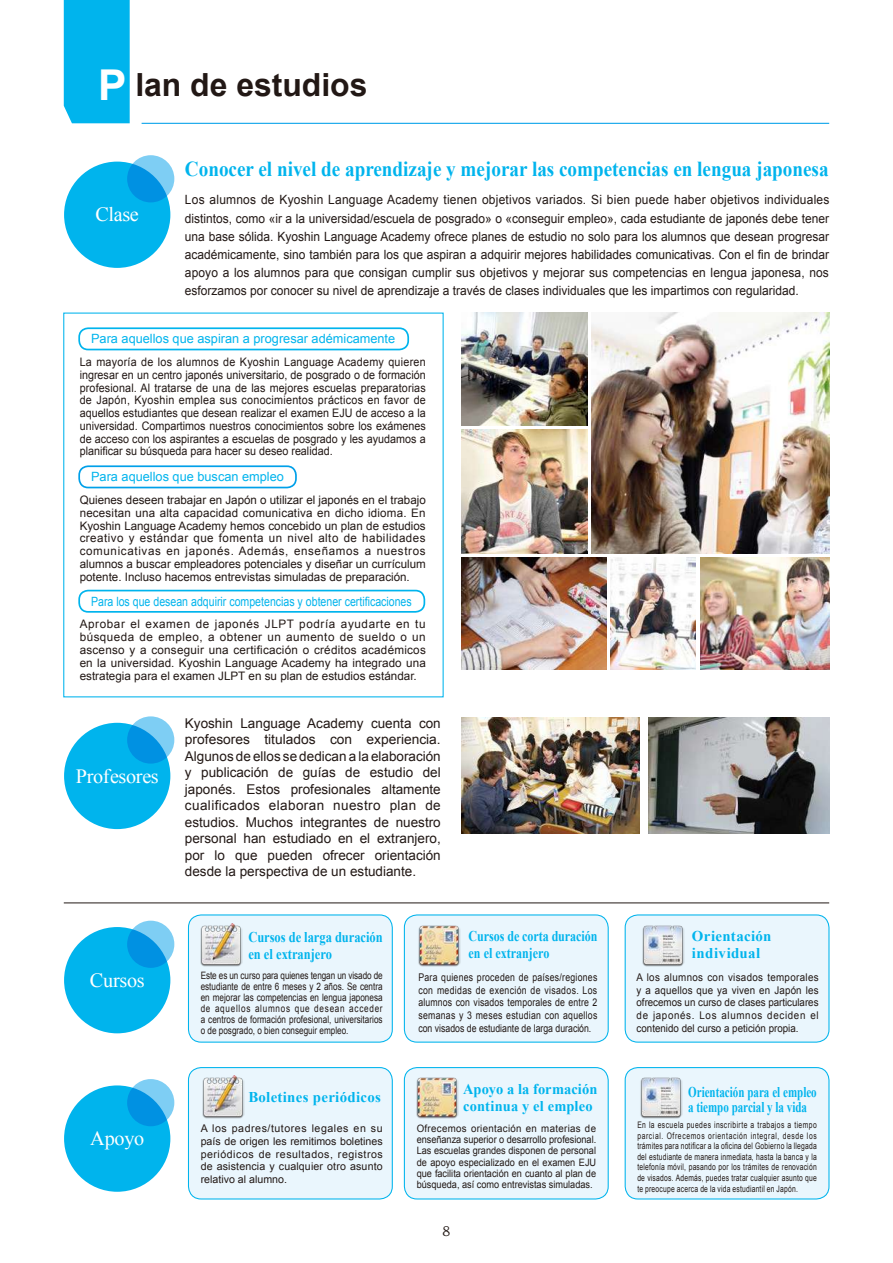
<style>
.page{position:relative;width:893px;height:1263px;background:#fff}
.page>*{position:absolute;margin:0;border:0;box-sizing:border-box;transform-origin:0 0}
.t1{font:700 31.95px "Arial";color:#221815}
.t2{font:700 21.3px "Times New Roman";color:#00b4ed;scale:.9 1}
.t3{font:20.25px "Times New Roman";letter-spacing:-.015em;color:#fff}
.t4{font:700 14.85px/15px "Times New Roman";color:#00b4ed;scale:.74 1}
.t5{font:700 14.85px/17px "Times New Roman";color:#00b4ed;scale:.84 1}
.t6{font:700 14.85px/17px "Times New Roman";color:#00b4ed;scale:.81 1}
.t7{font:700 14.85px/17px "Times New Roman";color:#00b4ed}
.t8{font:700 14.85px/17px "Times New Roman";letter-spacing:.025em;color:#00b4ed}
.t9{font:700 14.85px "Times New Roman";letter-spacing:.02em;color:#00b4ed}
.t10{font:13.5px/16.5px "Arial";color:#221815;text-align:justify}
.t11{font:12.75px/18.1px "Arial";color:#221815;text-align:justify;scale:.94 1}
.t12{font:12.75px "Arial";color:#00b4ed}
.t13{font:12.75px "Arial";color:#00b4ed;scale:.83 1}
.t14{font:500 12.75px "UD Reimin Pro";color:#221815}
.t15{font:11.7px/12.8px "Arial";color:#221815;text-align:justify}
.t16{font:11.7px/12.8px "Arial";color:#221815;text-align:justify;scale:.92 1}
.t17{font:10.65px/12.8px "Arial";color:#221815;text-align:justify;scale:.82 1}
.t18{font:10.65px/12.8px "Arial";color:#221815;text-align:justify;scale:.92 1}
.t19{font:10.65px/12.8px "Arial";color:#221815;text-align:justify}
.t20{font:10.2px/10.9px "Arial";color:#221815;text-align:justify;scale:.8 1}
.t21{font:10.2px/11.2px "Arial";color:#221815;text-align:justify;scale:.95 1}
.t22{font:9px/10.5px "Arial";letter-spacing:.03em;color:#221815;text-align:justify;scale:.75 1}
.s1{font-size:42.45px;color:#fff}
</style>
<div class="page">
<div style="left:64px;top:0;width:66px;height:123px;background:#00b4ed"></div>
<hr style="left:142px;top:123px;width:687px;height:1px;background:#00a0e9">
<div style="left:78px;top:327px;width:331px;height:23px;border:2px solid #00b4ed;border-radius:9px"></div>
<div style="left:78px;top:465px;width:219px;height:23px;border:2px solid #00a0e9;border-radius:9px"></div>
<div style="left:78px;top:590px;width:347px;height:23px;border:2px solid #00b4ed;border-radius:9px"></div>
<div style="left:64px;top:162px;width:106px;height:106px;background:#00b4ed;border-radius:50%"></div>
<svg style="left:127px;top:155px;width:47px;height:47px;background:#38acea"></svg>
<div style="left:64px;top:723px;width:106px;height:106px;background:#00b4ed;border-radius:50%"></div>
<svg style="left:127px;top:716px;width:47px;height:48px;background:#38acea"></svg>
<hr style="left:64px;top:902px;width:765px;height:1px;background:#221815">
<img style="left:462px;top:717px;width:177px;height:116px">
<img style="left:648px;top:717px;width:181px;height:116px">
<img style="left:700px;top:557px;width:129px;height:112px">
<img style="left:611px;top:557px;width:85px;height:112px">
<img style="left:592px;top:313px;width:237px;height:240px">
<img style="left:462px;top:557px;width:144px;height:112px">
<img style="left:462px;top:313px;width:125px;height:113px">
<img style="left:462px;top:430px;width:125px;height:123px">
<div style="left:188px;top:915px;width:204px;height:127px;background:#eaf6fd;border-radius:13px"></div>
<div style="left:188px;top:914px;width:205px;height:129px;border:1px solid #00b4ed;border-radius:13px"></div>
<div style="left:188px;top:1067px;width:204px;height:132px;background:#eaf6fd;border-radius:13px"></div>
<div style="left:188px;top:1067px;width:205px;height:132px;border:1px solid #00b4ed;border-radius:13px"></div>
<div style="left:404px;top:915px;width:204px;height:127px;background:#eaf6fd;border-radius:13px"></div>
<div style="left:404px;top:914px;width:205px;height:129px;border:1px solid #00b4ed;border-radius:13px"></div>
<div style="left:404px;top:1067px;width:204px;height:132px;background:#eaf6fd;border-radius:13px"></div>
<div style="left:404px;top:1067px;width:205px;height:132px;border:1px solid #00b4ed;border-radius:13px"></div>
<div style="left:625px;top:915px;width:204px;height:127px;background:#eaf6fd;border-radius:13px"></div>
<div style="left:625px;top:914px;width:204px;height:129px;border:1px solid #00b4ed;border-radius:13px"></div>
<div style="left:625px;top:1067px;width:204px;height:132px;background:#eaf6fd;border-radius:13px"></div>
<div style="left:625px;top:1067px;width:204px;height:132px;border:1px solid #00b4ed;border-radius:13px"></div>
<img style="left:418px;top:925px;width:42px;height:41px">
<img style="left:416px;top:1077px;width:43px;height:42px">
<img style="left:642px;top:925px;width:42px;height:41px">
<img style="left:640px;top:1077px;width:43px;height:42px">
<img style="left:201px;top:924px;width:42px;height:42px">
<img style="left:202px;top:1076px;width:43px;height:43px">
<div style="left:64px;top:927px;width:106px;height:106px;background:#00b4ed;border-radius:50%"></div>
<svg style="left:127px;top:921px;width:47px;height:47px;background:#36abe9"></svg>
<div style="left:64px;top:1085px;width:106px;height:107px;background:#00b4ed;border-radius:50%"></div>
<svg style="left:127px;top:1079px;width:47px;height:47px;background:#38ace9"></svg>
<h1 class="t1" style="left:98px;top:64px;width:271px"><span class="s1">P</span> lan de estudios</h1>
<h3 class="t3" style="left:95px;top:201px;width:45px">Clase</h3>
<h2 class="t2" style="left:185px;top:154px;width:717px">Conocer el nivel de aprendizaje y mejorar las competencias en lengua japonesa</h2>
<p class="t11" style="left:185px;top:191px;width:687px">Los alumnos de Kyoshin Language Academy tienen objetivos variados. Si bien puede haber objetivos individuales distintos, como «ir a la universidad/escuela de posgrado» o «conseguir empleo», cada estudiante de japonés debe tener una base sólida. Kyoshin Language Academy ofrece planes de estudio no solo para los alumnos que desean progresar académicamente, sino también para los que aspiran a adquirir mejores habilidades comunicativas. Con el fin de brindar apoyo a los alumnos para que consigan cumplir sus objetivos y mejorar sus competencias en lengua japonesa, nos esforzamos por conocer su nivel de aprendizaje a través de clases individuales que les impartimos con regularidad.</p>
<p class="t12" style="left:91px;top:331px;width:306px">Para aquellos que aspiran a progresar adémicamente</p>
<p class="t16" style="left:80px;top:356px;width:378px">La mayoría de los alumnos de Kyoshin Language Academy quieren ingresar en un centro japonés universitario, de posgrado o de formación profesional. Al tratarse de una de las mejores escuelas preparatorias de Japón, Kyoshin emplea sus conocimientos prácticos en favor de aquellos estudiantes que desean realizar el examen EJU de acceso a la universidad. Compartimos nuestros conocimientos sobre los exámenes de acceso con los aspirantes a escuelas de posgrado y les ayudamos a planificar su búsqueda para hacer su deseo realidad.</p>
<p class="t15" style="left:80px;top:494px;width:348px">Quienes deseen trabajar en Japón o utilizar el japonés en el trabajo necesitan una alta capacidad comunicativa en dicho idioma. En Kyoshin Language Academy hemos concebido un plan de estudios creativo y estándar que fomenta un nivel alto de habilidades comunicativas en japonés. Además, enseñamos a nuestros alumnos a buscar empleadores potenciales y diseñar un currículum potente. Incluso hacemos entrevistas simuladas de preparación.</p>
<p class="t15" style="left:80px;top:618px;width:348px">Aprobar el examen de japonés JLPT podría ayudarte en tu búsqueda de empleo, a obtener un aumento de sueldo o un ascenso y a conseguir una certificación o créditos académicos en la universidad. Kyoshin Language Academy ha integrado una estrategia para el examen JLPT en su plan de estudios estándar.</p>
<p class="t12" style="left:91px;top:469px;width:194px">Para aquellos que buscan empleo</p>
<p class="t13" style="left:91px;top:593px;width:388px">Para los que desean adquirir competencias y obtener certificaciones</p>
<h3 class="t3" style="left:76px;top:762px;width:84px">Profesores</h3>
<h3 class="t3" style="left:90px;top:966px;width:56px">Cursos</h3>
<h3 class="t3" style="left:90px;top:1125px;width:56px">Apoyo</h3>
<p class="t10" style="left:185px;top:715px;width:257px">Kyoshin Language Academy cuenta con profesores titulados con experiencia.<br>Algunos de ellos se dedican a la elaboración y publicación de guías de estudio del japonés. Estos profesionales altamente cualificados elaboran nuestro plan de estudios. Muchos integrantes de nuestro personal han estudiado en el extranjero, por lo que pueden ofrecer orientación desde la perspectiva de un estudiante.</p>
<p class="t5" style="left:248px;top:928px;width:161px">Cursos de larga duración en el extranjero</p>
<p class="t6" style="left:469px;top:927px;width:161px">Cursos de corta duración en el extranjero</p>
<p class="t20" style="left:201px;top:970px;width:229px">Este es un curso para quienes tengan un visado de estudiante de entre 6 meses y 2 años. Se centra en mejorar las competencias en lengua japonesa de aquellos alumnos que desean acceder a centros de formación profesional, universitarios o de posgrado, o bien conseguir empleo.</p>
<p class="t9" style="left:248px;top:1087px;width:134px">Boletines periódicos</p>
<p class="t19" style="left:201px;top:1122px;width:184px">A los padres/tutores legales en su país de origen les remitimos boletines periódicos de resultados, registros de asistencia y cualquier otro asunto relativo al alumno.</p>
<p class="t17" style="left:418px;top:971px;width:220px">Para quienes proceden de países/regiones con medidas de exención de visados. Los alumnos con visados temporales de entre 2 semanas y 3 meses estudian con aquellos con visados de estudiante de larga duración.</p>
<p class="t7" style="left:463px;top:1080px;width:136px">Apoyo a la formación continua y el empleo</p>
<p class="t21" style="left:417px;top:1123px;width:190px">Ofrecemos orientación en materias de enseñanza superior o desarrollo profesional.<br>Las escuelas grandes disponen de personal de apoyo especializado en el examen EJU que facilita orientación en cuanto al plan de búsqueda, así como entrevistas simuladas.</p>
<p class="t14" style="left:443px;top:1221px;width:9px">8</p>
<p class="t8" style="left:692px;top:927px;width:81px">Orientación individual</p>
<p class="t18" style="left:637px;top:971px;width:199px">A los alumnos con visados temporales y a aquellos que ya viven en Japón les ofrecemos un curso de clases particulares de japonés. Los alumnos deciden el contenido del curso a petición propia.</p>
<p class="t4" style="left:688px;top:1084px;width:175px">Orientación para el empleo a tiempo parcial y la vida</p>
<p class="t22" style="left:637px;top:1120px;width:241px">En la escuela puedes inscribirte a trabajos a tiempo parcial. Ofrecemos orientación integral, desde los trámites para notificar a la oficina del Gobierno la llegada del estudiante de manera inmediata, hasta la banca y la telefonía móvil, pasando por los trámites de renovación de visados. Además, puedes tratar cualquier asunto que te preocupe acerca de la vida estudiantil en Japón.</p>
</div>
